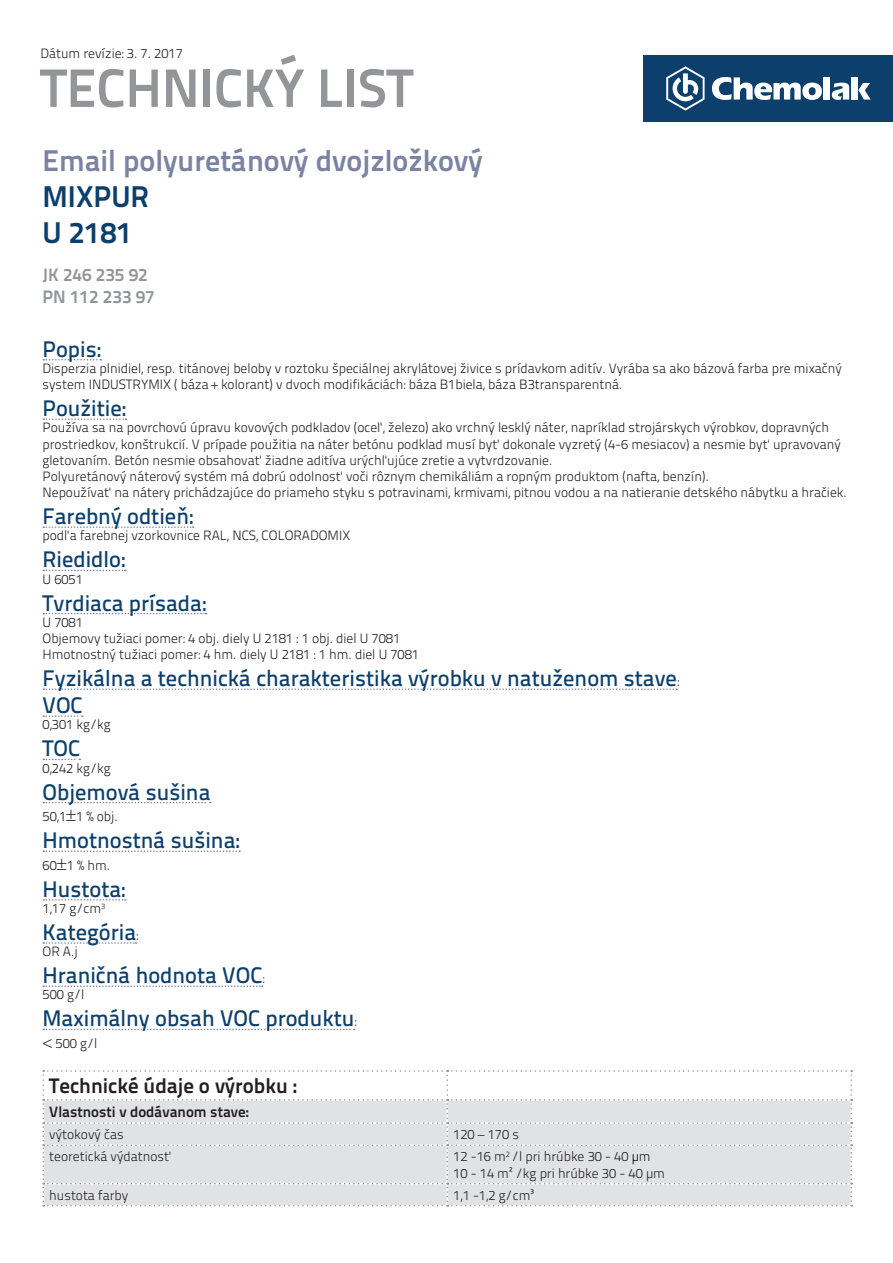
<style>
.page{position:relative;width:893px;height:1263px;background:#fff}
.page>*{position:absolute;margin:0;border:0;box-sizing:border-box;transform-origin:0 0}
.t1{font:700 54px "Titillium Text 22 L";color:#939598}
.t2{font:700 30px "Titillium Text 22 L";color:#7c83a2}
.t3{font:700 30px/36px "Titillium Text 22 L";color:#0c3f6c}
.t4{font:500 22.5px/27px "Titillium Text 22 L";color:#0c3f6c}
.t5{font:700 21px "Titillium Text 22 L";color:#231f20}
.t6{font:700 18px/21.6px "Titillium Text 22 L";color:#939598}
.t7{font:700 15px "Titillium Text 22 L";color:#231f20}
.t8{font:300 13.5px/16.2px "Titillium Text 22 L";color:#231f20}
.s1{font-weight:300;font-size:13.5px;color:#231f20}
.s2{font-weight:400}
</style>
<div class="page">
<div style="left:644px;top:55px;width:249px;height:67px;background:#0c3f6c"></div>
<svg style="left:712px;top:77px;width:110px;height:23px"></svg>
<div style="left:824px;top:77px;width:6px;height:23px;background:#fff"></div>
<svg style="left:832px;top:83px;width:17px;height:17px"></svg>
<div style="left:852px;top:77px;width:6px;height:23px;background:#fff"></div>
<svg style="left:858px;top:83px;width:13px;height:17px"></svg>
<svg style="left:666px;top:66px;width:39px;height:45px"></svg>
<svg style="left:43px;top:359px;width:58px;height:1px"></svg>
<svg style="left:43px;top:418px;width:83px;height:2px"></svg>
<svg style="left:43px;top:526px;width:151px;height:2px"></svg>
<svg style="left:43px;top:570px;width:83px;height:1px"></svg>
<svg style="left:43px;top:613px;width:164px;height:1px"></svg>
<svg style="left:43px;top:688px;width:634px;height:2px"></svg>
<svg style="left:43px;top:715px;width:40px;height:2px"></svg>
<svg style="left:43px;top:759px;width:37px;height:1px"></svg>
<svg style="left:43px;top:802px;width:168px;height:1px"></svg>
<svg style="left:43px;top:850px;width:197px;height:2px"></svg>
<svg style="left:43px;top:899px;width:83px;height:1px"></svg>
<svg style="left:43px;top:942px;width:94px;height:2px"></svg>
<svg style="left:43px;top:985px;width:220px;height:2px"></svg>
<svg style="left:43px;top:1029px;width:312px;height:1px"></svg>
<svg style="left:43px;top:1070px;width:809px;height:136px"></svg>
<p class="t8" style="left:40px;top:44px;width:144px">Dátum revízie: 3. 7. 2017</p>
<h1 class="t1" style="left:40px;top:46px;width:374px">TECHNICKÝ LIST</h1>
<h2 class="t2" style="left:43px;top:138px;width:442px">Email polyuretánový dvojzložkový</h2>
<h2 class="t3" style="left:43px;top:177px;width:108px">MIXPUR<br>U 2181</h2>
<h3 class="t6" style="left:43px;top:263px;width:114px">JK 246 235 92<br>PN 112 233 97</h3>
<h3 class="t4" style="left:43px;top:334px;width:60px">Popis:</h3>
<p class="t8" style="left:43px;top:359px;width:801px">Disperzia plnidiel, resp. titánovej beloby v roztoku špeciálnej akrylátovej živice s prídavkom aditív. Vyrába sa ako bázová farba pre mixačný system INDUSTRYMIX ( báza + kolorant) v dvoch modifikáciách: báza B1biela, báza B3transparentná.</p>
<h3 class="t4" style="left:43px;top:393px;width:85px">Použitie:</h3>
<p class="t8" style="left:43px;top:419px;width:806px">Používa sa na povrchovú úpravu kovových podkladov (oceľ, železo) ako vrchný lesklý náter, napríklad strojárskych výrobkov, dopravných prostriedkov, konštrukcií. V prípade použitia na náter betónu podklad musí byť dokonale vyzretý (4-6 mesiacov) a nesmie byť upravovaný gletovaním. Betón nesmie obsahovať žiadne aditíva urýchľujúce zretie a vytvrdzovanie.<br>Polyuretánový náterový systém má dobrú odolnosť voči rôznym chemikáliám a ropným produktom (nafta, benzín).<br>Nepoužívať na nátery prichádzajúce do priameho styku s potravinami, krmivami, pitnou vodou a na natieranie detského nábytku a hračiek.</p>
<h3 class="t4" style="left:43px;top:501px;width:152px">Farebný odtieň:</h3>
<p class="t8" style="left:43px;top:527px;width:309px">podľa farebnej vzorkovnice RAL, NCS, COLORADOMIX</p>
<h3 class="t4" style="left:43px;top:545px;width:84px">Riedidlo:</h3>
<p class="t8" style="left:43px;top:570px;width:42px">U 6051</p>
<h3 class="t4" style="left:43px;top:588px;width:165px">Tvrdiaca prísada:</h3>
<p class="t8" style="left:43px;top:613px;width:378px">U 7081<br>Objemovy tužiaci pomer: 4 obj. diely U 2181 : 1 obj. diel U 7081<br>Hmotnostný tužiaci pomer: 4 hm. diely U 2181 : 1 hm. diel U 7081</p>
<h3 class="t4" style="left:43px;top:663px;width:638px">Fyzikálna a technická charakteristika výrobku v natuženom stave<span class="s1">:<br></span>VOC</h3>
<p class="t8" style="left:43px;top:716px;width:70px">0,301 kg/kg</p>
<h3 class="t4" style="left:43px;top:734px;width:39px">TOC</h3>
<p class="t8" style="left:43px;top:759px;width:70px">0,242 kg/kg</p>
<h3 class="t4" style="left:43px;top:777px;width:169px">Objemová sušina</h3>
<p class="t8" style="left:43px;top:808px;width:77px">50,1 1 % obj.</p>
<h3 class="t4" style="left:43px;top:825px;width:199px">Hmotnostná sušina:</h3>
<p class="t8" style="left:43px;top:856px;width:69px">60 1 % hm.</p>
<h3 class="t4" style="left:43px;top:874px;width:85px">Hustota:</h3>
<p class="t8" style="left:43px;top:899px;width:64px">1,17 g/cm<sup>3</sup></p>
<h3 class="t4" style="left:43px;top:917px;width:97px">Kategória<span class="s1">:</span></h3>
<p class="t8" style="left:43px;top:943px;width:37px">OR A.j</p>
<h3 class="t4" style="left:43px;top:960px;width:224px">Hraničná hodnota VOC<span class="s1">:</span></h3>
<p class="t8" style="left:43px;top:986px;width:43px">500 g/l</p>
<h3 class="t4" style="left:43px;top:1004px;width:316px">Maximálny obsah VOC produktu<span class="s1">:</span></h3>
<p class="t8" style="left:56px;top:1034px;width:43px">500 g/l</p>
<h3 class="t5" style="left:49px;top:1069px;width:249px">Technické údaje o výrobku :</h3>
<p class="t7" style="left:49px;top:1100px;width:201px">Vlastnosti v dodávanom stave:</p>
<p class="t8" style="left:49px;top:1126px;width:76px">výtokový čas</p>
<p class="t8" style="left:453px;top:1126px;width:67px">120 – 170 s</p>
<p class="t8" style="left:49px;top:1148px;width:124px">teoretická výdatnosť</p>
<p class="t8" style="left:453px;top:1148px;width:213px">12 -16 m<sup>2</sup> /l pri hrúbke 30 - 40 <span class="s2">µ</span>m<br>10 - 14 m² /kg pri hrúbke 30 - 40 μm</p>
<p class="t8" style="left:49px;top:1186px;width:80px">hustota farby</p>
<p class="t8" style="left:453px;top:1186px;width:82px">1,1 -1,2 g/cm³</p>
</div>
